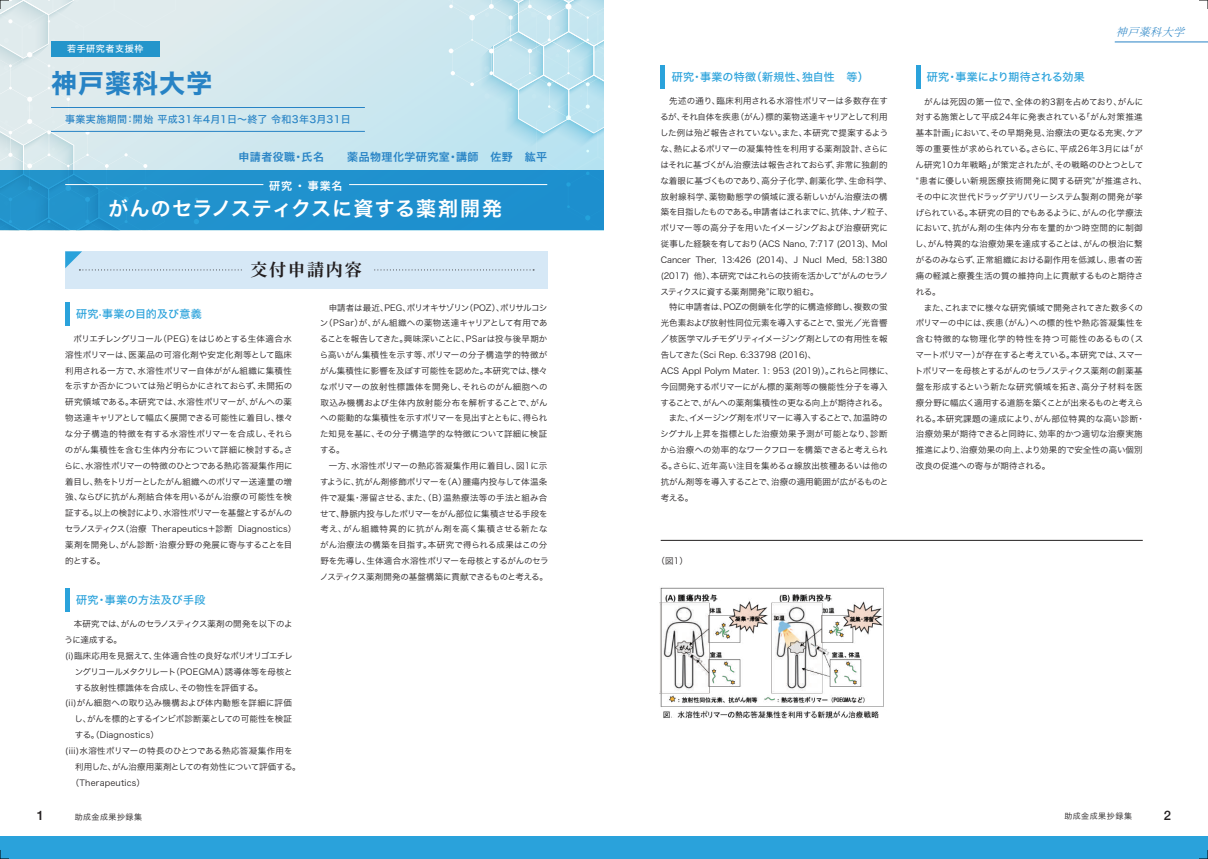
<style>
.page{position:relative;width:1208px;height:859px;background:#fff}
.page>*{position:absolute;margin:0;border:0;box-sizing:border-box;transform-origin:0 0}
.t1{font:26px "Hira Kaku Std W7";letter-spacing:.04em;color:#2783c5}
.t2{font:20px "Hira Kaku Std W6";letter-spacing:.05em;color:#fff}
.t3{font:700 17px "Noto Serif JP";letter-spacing:.11em;color:#231f20}
.t4{font:500 13px "Helvetica Neue";color:#231f20}
.t5{font:11px "Hira Kaku Std W5";letter-spacing:.015em;color:#2aa2db}
.t6{font:11px "Hira Kaku Std W6";letter-spacing:.04em;color:#2783c5}
.t7{font:11px "Hira Kaku Std W5";letter-spacing:-.02em;color:#2aa2db}
.t8{font:11px "Hira Kaku Std W6";color:#fff}
.t9{font:italic 300 11px "Noto Serif JP";color:#2783c5}
.t10{font:10px "Hira Kaku Std W5";letter-spacing:.04em;color:#2783c5}
.t11{font:9px "Hira Kaku Std W5";letter-spacing:.07em;color:#fff}
.t12{font:8.5px/15.8px "Hira Kaku Std W3";letter-spacing:-.005em;color:#231f20}
.t13{font:8.5px "Hira Kaku Std W3";letter-spacing:.02em;color:#231f20}
.t14{font:8.5px "Hira Kaku Std W3";letter-spacing:-.025em;color:#231f20}
.t15{font:8.5px "Hira Kaku Std W3";letter-spacing:-.035em;color:#231f20}
.t16{font:8.5px "Hira Kaku Std W3";letter-spacing:-.04em;color:#231f20}
.t17{font:8.5px "Hira Kaku Std W3";letter-spacing:-.055em;color:#231f20}
.t18{font:8.5px "Hira Kaku Std W3";letter-spacing:.025em;color:#231f20}
.t19{font:8px "Hira Kaku Std W3";letter-spacing:.065em;color:#231f20}
</style>
<div class="page">
<div style="left:0;top:836px;width:1208px;height:23px;background:#2aa2db"></div>
<svg style="left:176px;top:0;width:268px;height:170px;background:#d0e8ee"></svg>
<svg style="left:444px;top:0;width:160px;height:170px;background:#bee3ef"></svg>
<img style="left:659px;top:587px;width:225px;height:132px">
<hr style="left:660px;top:540px;width:482px;height:1px;background:#231f20">
<hr style="left:65px;top:303px;width:4px;height:23px;background:#2aa2db">
<hr style="left:65px;top:588px;width:4px;height:23px;background:#2aa2db">
<div style="left:660px;top:65px;width:5px;height:23px;background:#2aa2db"></div>
<hr style="left:916px;top:65px;width:4px;height:23px;background:#2aa2db">
<div style="left:65px;top:251px;width:482px;height:37px;background:#d6e8f6"></div>
<svg style="left:65px;top:251px;width:469px;height:19px"></svg>
<div style="left:242px;top:253px;width:130px;height:33px;background:#d6e8f6"></div>
<div style="left:0;top:170px;width:604px;height:60px;background:#1f91ce"></div>
<hr style="left:65px;top:184px;width:198px;height:1px;background:#fff">
<hr style="left:349px;top:184px;width:198px;height:1px;background:#fff">
<hr style="left:51px;top:107px;width:314px;height:1px;background:#2783c5">
<hr style="left:51px;top:131px;width:314px;height:1px;background:#2783c5">
<hr style="left:1114px;top:42px;width:94px;height:1px;background:#2783c5">
<svg style="left:0;top:850px;width:9px;height:9px"></svg>
<svg style="left:0;top:0;width:176px;height:230px"></svg>
<svg style="left:1199px;top:0;width:9px;height:9px"></svg>
<svg style="left:1199px;top:850px;width:9px;height:9px"></svg>
<p class="t11" style="left:67px;top:42px;width:78px">若手研究者支援枠</p>
<h1 class="t1" style="left:51px;top:63px;width:163px">神戸薬科大学</h1>
<p class="t10" style="left:65px;top:112px;width:287px">事業実施期間：開始 平成31年4月1日～終了 令和3年3月31日</p>
<p class="t6" style="left:239px;top:149px;width:87px">申請者役職・氏名</p>
<p class="t6" style="left:347px;top:149px;width:201px">薬品物理化学研究室・講師　佐野　紘平</p>
<h2 class="t2" style="left:108px;top:193px;width:395px">がんのセラノスティクスに資する薬剤開発</h2>
<p class="t8" style="left:269px;top:177px;width:75px">研究 ・ 事業名</p>
<h3 class="t3" style="left:250px;top:261px;width:113px">交付申請内容</h3>
<p class="t5" style="left:76px;top:306px;width:127px">研究·事業の目的及び意義</p>
<p class="t12" style="left:65px;top:331px;width:233px;text-indent:9px">ポリエチレングリコール（PEG）をはじめとする生体適合水溶性ポリマーは、医薬品の可溶化剤や安定化剤等として臨床利用される一方で、水溶性ポリマー自体ががん組織に集積性を示すか否かについては殆ど明らかにされておらず、未開拓の研究領域である。本研究では、水溶性ポリマーが、がんへの薬物送達キャリアとして幅広く展開できる可能性に着目し、様々な分子構造的特徴を有する水溶性ポリマーを合成し、それらのがん集積性を含む生体内分布について詳細に検討する。さらに、水溶性ポリマーの特徴のひとつである熱応答凝集作用に着目し、熱をトリガーとしたがん組織へのポリマー送達量の増強、ならびに抗がん剤結合体を用いるがん治療の可能性を検証する。以上の検討により、水溶性ポリマーを基盤とするがんのセラノスティクス（治療 Therapeutics＋診断 Diagnostics）薬剤を開発し、がん診断・治療分野の発展に寄与することを目的とする。</p>
<p class="t5" style="left:76px;top:591px;width:131px">研究・事業の方法及び手段</p>
<p class="t12" style="left:74px;top:616px;width:220px">本研究では、がんのセラノスティクス薬剤の開発を以下のよ</p>
<p class="t12" style="left:65px;top:632px;width:59px">うに達成する。</p>
<p class="t14" style="left:65px;top:649px;width:229px">(i)臨床応用を見据えて、生体適合性の良好なポリオリゴエチレ</p>
<p class="t15" style="left:75px;top:665px;width:220px">ングリコールメタクリレート（POEGMA）誘導体等を母核と</p>
<p class="t12" style="left:75px;top:679px;width:190px">する放射性標識体を合成し、その物性を評価する。</p>
<p class="t13" style="left:65px;top:697px;width:228px">(ii)がん細胞への取り込み機構および体内動態を詳細に評価</p>
<p class="t14" style="left:75px;top:713px;width:219px">し、がんを標的とするインビボ診断薬としての可能性を検証</p>
<p class="t13" style="left:75px;top:728px;width:86px">する。（Diagnostics）</p>
<p class="t13" style="left:65px;top:744px;width:229px">(iii)水溶性ポリマーの特長のひとつである熱応答凝集作用を</p>
<p class="t14" style="left:75px;top:760px;width:227px">利用した、がん治療用薬剤としての有効性について評価する。</p>
<p class="t13" style="left:71px;top:776px;width:76px">（Therapeutics）</p>
<p class="t12" style="left:320px;top:299px;width:229px;text-align:justify;text-indent:9px">申請者は最近、PEG、ポリオキサゾリン（POZ）、ポリサルコシン（PSar）が、がん組織への薬物送達キャリアとして有用であることを報告してきた。興味深いことに、PSarは投与後早期から高いがん集積性を示す等、ポリマーの分子構造学的特徴ががん集積性に影響を及ぼす可能性を認めた。本研究では、様々なポリマーの放射性標識体を開発し、それらのがん細胞への取込み機構および生体内放射能分布を解析することで、がんへの能動的な集積性を示すポリマーを見出すとともに、得られた知見を基に、その分子構造学的な特徴について詳細に検証する。</p>
<p class="t12" style="left:320px;top:458px;width:230px;text-indent:9px">一方、水溶性ポリマーの熱応答凝集作用に着目し、図1に示すように、抗がん剤修飾ポリマーを（A）腫瘍内投与して体温条件で凝集・滞留させる、また、（B）温熱療法等の手法と組み合せて、静脈内投与したポリマーをがん部位に集積させる手段を考え、がん組織特異的に抗がん剤を高く集積させる新たながん治療法の構築を目指す。本研究で得られる成果はこの分野を先導し、生体適合水溶性ポリマーを母核とするがんのセラノスティクス薬剤開発の基盤構築に貢献できるものと考える。</p>
<p class="t5" style="left:671px;top:68px;width:199px">研究・事業の特徴（新規性、独自性　等）</p>
<p class="t7" style="left:927px;top:68px;width:159px">研究・事業により期待される効果</p>
<p class="t9" style="left:1116px;top:26px;width:78px">神戸薬科大学</p>
<p class="t12" style="left:660px;top:93px;width:234px;text-indent:9px">先述の通り、臨床利用される水溶性ポリマーは多数存在するが、それ自体を疾患（がん）標的薬物送達キャリアとして利用した例は殆ど報告されていない。また、本研究で提案するような、熱によるポリマーの凝集特性を利用する薬剤設計、さらにはそれに基づくがん治療法は報告されておらず、非常に独創的な着眼に基づくものであり、高分子化学、創薬化学、生命科学、放射線科学、薬物動態学の領域に渡る新しいがん治療法の構築を目指したものである。申請者はこれまでに、抗体、ナノ粒子、ポリマー等の高分子を用いたイメージングおよび治療研究に従事した経験を有しており（ACS Nano, 7:717 (2013)、Mol Cancer Ther, 13:426 (2014)、 J Nucl Med, 58:1380 (2017) 他）、本研究ではこれらの技術を活かして“がんのセラノスティクスに資する薬剤開発”に取り組む。</p>
<p class="t12" style="left:669px;top:299px;width:220px">特に申請者は、POZの側鎖を化学的に構造修飾し、複数の蛍</p>
<p class="t12" style="left:660px;top:315px;width:228px">光色素および放射性同位元素を導入することで、蛍光／光音響</p>
<p class="t16" style="left:660px;top:332px;width:228px">／核医学マルチモダリティイメージング剤としての有用性を報</p>
<p class="t12" style="left:660px;top:347px;width:157px">告してきた（Sci Rep. 6:33798 (2016)、</p>
<p class="t12" style="left:660px;top:363px;width:234px">ACS Appl Polym Mater. 1: 953 (2019)）。これらと同様に、</p>
<p class="t12" style="left:660px;top:378px;width:228px">今回開発するポリマーにがん標的薬剤等の機能性分子を導入</p>
<p class="t12" style="left:660px;top:394px;width:228px">することで、がんへの薬剤集積性の更なる向上が期待される。</p>
<p class="t17" style="left:669px;top:412px;width:220px">また、イメージング剤をポリマーに導入することで、加温時の</p>
<p class="t18" style="left:660px;top:428px;width:229px">シグナル上昇を指標とした治療効果予測が可能となり、診断</p>
<p class="t12" style="left:660px;top:442px;width:229px">から治療への効率的なワークフローを構築できると考えられ</p>
<p class="t12" style="left:660px;top:458px;width:229px">る。さらに、近年高い注目を集めるα線放出核種あるいは他の</p>
<p class="t12" style="left:660px;top:473px;width:229px">抗がん剤等を導入することで、治療の適用範囲が広がるものと</p>
<p class="t12" style="left:660px;top:489px;width:34px">考える。</p>
<p class="t12" style="left:656px;top:553px;width:33px">（図1）</p>
<p class="t12" style="left:915px;top:93px;width:233px;text-indent:9px">がんは死因の第一位で、全体の約3割を占めており、がんに対する施策として平成24年に発表されている「がん対策推進基本計画」において、その早期発見、治療法の更なる充実、ケア等の重要性が求められている。さらに、平成26年3月には「がん研究10カ年戦略」が策定されたが、その戦略のひとつとして“患者に優しい新規医療技術開発に関する研究”が推進され、その中に次世代ドラッグデリバリーシステム製剤の開発が挙げられている。本研究の目的でもあるように、がんの化学療法において、抗がん剤の生体内分布を量的かつ時空間的に制御し、がん特異的な治療効果を達成することは、がんの根治に繋がるのみならず、正常組織における副作用を低減し、患者の苦痛の軽減と療養生活の質の維持向上に貢献するものと期待される。</p>
<p class="t12" style="left:915px;top:299px;width:231px;text-indent:9px">また、これまでに様々な研究領域で開発されてきた数多くのポリマーの中には、疾患（がん）への標的性や熱応答凝集性を含む特徴的な物理化学的特性を持つ可能性のあるもの（スマートポリマー）が存在すると考えている。本研究では、スマートポリマーを母核とするがんのセラノスティクス薬剤の創薬基盤を形成するという新たな研究領域を拓き、高分子材料を医療分野に幅広く適用する道筋を築くことが出来るものと考えられる。本研究課題の達成により、がん部位特異的な高い診断・治療効果が期待できると同時に、効率的かつ適切な治療実施推進により、治療効果の向上、より効果的で安全性の高い個別改良の促進への寄与が期待される。</p>
<h3 class="t4" style="left:37px;top:805px;width:9px">1</h3>
<p class="t19" style="left:75px;top:811px;width:69px">助成金成果抄録集</p>
<p class="t19" style="left:1064px;top:809px;width:69px">助成金成果抄録集</p>
<h3 class="t4" style="left:1163px;top:805px;width:9px">2</h3>
</div>
